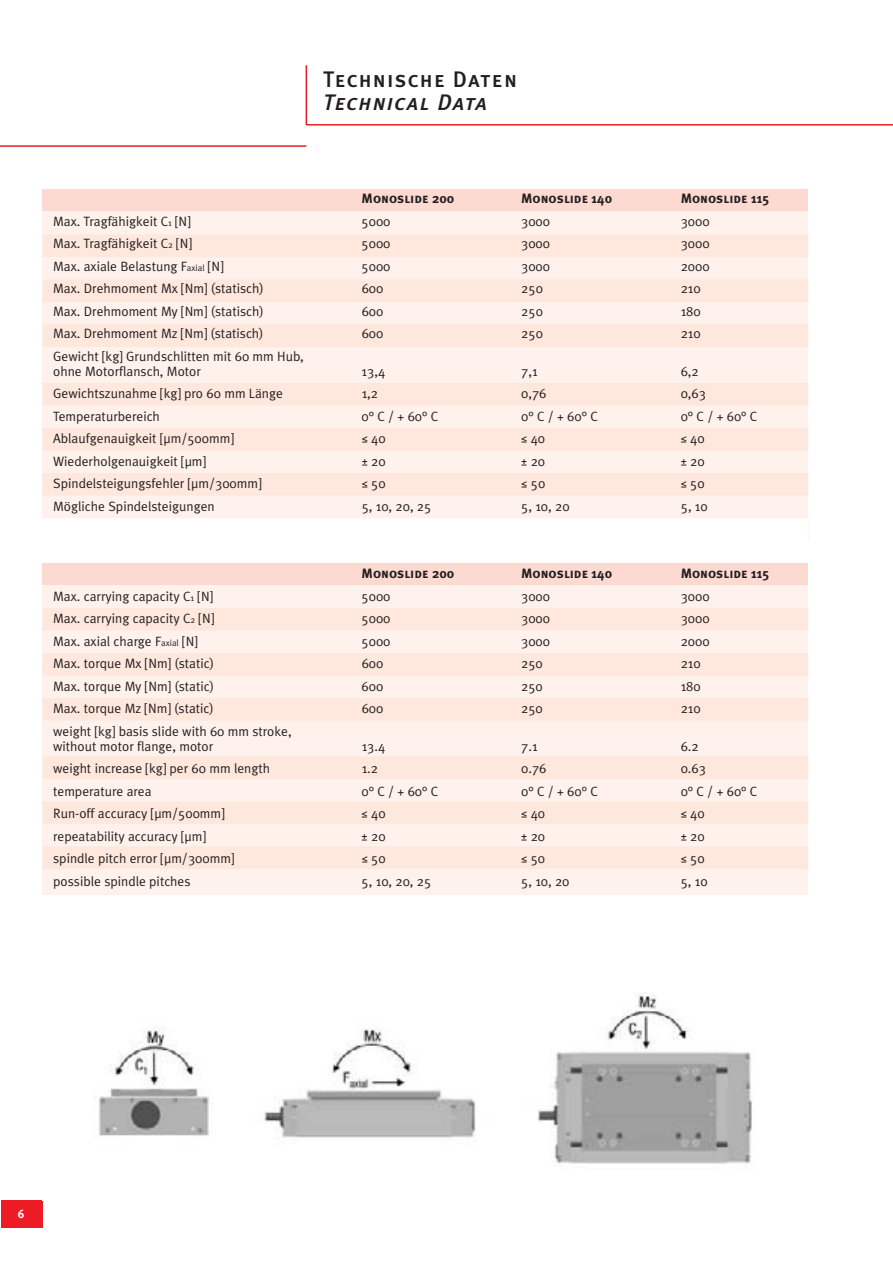
<style>
.page{position:relative;width:893px;height:1263px;background:#fff}
.page>*{position:absolute;margin:0;border:0;box-sizing:border-box;transform-origin:0 0}
.t1{font:22.5px "Meta Plus Medium Caps";letter-spacing:.055em;color:#231f20}
.t2{font:italic 22.5px "Meta Plus Medium Caps";letter-spacing:.055em;color:#231f20}
.t3{font:13.5px/15px "Meta Plus Normal";color:#231f20}
.t4{font:13.5px "Meta Plus Bold Caps";color:#231f20}
.t5{font:700 12px "Meta Plus";color:#fff}
.s1{font-family:"Meta Plus";font-weight:700}
.s2{font-size:9px}
</style>
<div class="page">
<div style="left:1px;top:1201px;width:42px;height:27px;background:#ed1c24"></div>
<div style="left:43px;top:193px;width:765px;height:701px;background:#fff1eb"></div>
<div style="left:43px;top:235px;width:765px;height:22px;background:#fee7dc"></div>
<div style="left:43px;top:280px;width:765px;height:22px;background:#fee7dc"></div>
<div style="left:43px;top:325px;width:765px;height:22px;background:#fee7dc"></div>
<div style="left:43px;top:383px;width:765px;height:23px;background:#fee7dc"></div>
<div style="left:43px;top:428px;width:765px;height:23px;background:#fee7dc"></div>
<div style="left:43px;top:473px;width:765px;height:23px;background:#fee7dc"></div>
<div style="left:43px;top:608px;width:765px;height:23px;background:#fee7dc"></div>
<div style="left:43px;top:653px;width:765px;height:23px;background:#fee7dc"></div>
<div style="left:43px;top:698px;width:765px;height:23px;background:#fee7dc"></div>
<div style="left:43px;top:757px;width:765px;height:22px;background:#fee7dc"></div>
<div style="left:43px;top:802px;width:765px;height:22px;background:#fee7dc"></div>
<div style="left:43px;top:847px;width:765px;height:22px;background:#fee7dc"></div>
<div style="left:43px;top:190px;width:765px;height:21px;background:#fcd9d1"></div>
<div style="left:43px;top:518px;width:765px;height:47px;background:#fff"></div>
<hr style="left:1px;top:145px;width:305px;height:2px;background:#ed1c24">
<hr style="left:306px;top:124px;width:586px;height:2px;background:#ed1c24">
<hr style="left:305px;top:65px;width:2px;height:60px;background:#ed1c24">
<img style="left:95px;top:992px;width:657px;height:172px">
<div style="left:43px;top:564px;width:765px;height:21px;background:#fcd9d1"></div>
<h1 class="t1" style="left:323px;top:66px;width:195px">Technische Daten</h1>
<h1 class="t2" style="left:323px;top:89px;width:165px">Technical Data</h1>
<p class="t4" style="left:361px;top:191px;width:94px">Monoslide <span class="s1">200</span></p>
<p class="t4" style="left:521px;top:191px;width:92px">Monoslide <span class="s1">140</span></p>
<p class="t4" style="left:680px;top:191px;width:90px">Monoslide <span class="s1">115</span></p>
<p class="t3" style="left:53px;top:215px;width:139px">Max. Tragfähigkeit C<span class="s2">1</span> [N]</p>
<p class="t3" style="left:361px;top:215px;width:30px">5000</p>
<p class="t3" style="left:521px;top:215px;width:30px">3000</p>
<p class="t3" style="left:680px;top:215px;width:30px">3000</p>
<p class="t3" style="left:53px;top:237px;width:140px">Max. Tragfähigkeit C<span class="s2">2</span> [N]</p>
<p class="t3" style="left:361px;top:237px;width:30px">5000</p>
<p class="t3" style="left:521px;top:237px;width:30px">3000</p>
<p class="t3" style="left:680px;top:237px;width:30px">3000</p>
<p class="t3" style="left:53px;top:260px;width:172px">Max. axiale Belastung F<span class="s2">axial</span> [N]</p>
<p class="t3" style="left:361px;top:260px;width:30px">5000</p>
<p class="t3" style="left:521px;top:260px;width:30px">3000</p>
<p class="t3" style="left:680px;top:260px;width:30px">2000</p>
<p class="t3" style="left:53px;top:282px;width:212px">Max. Drehmoment Mx [Nm] (statisch)</p>
<p class="t3" style="left:361px;top:282px;width:23px">600</p>
<p class="t3" style="left:521px;top:282px;width:23px">250</p>
<p class="t3" style="left:680px;top:282px;width:21px">210</p>
<p class="t3" style="left:53px;top:305px;width:212px">Max. Drehmoment My [Nm] (statisch)</p>
<p class="t3" style="left:361px;top:305px;width:23px">600</p>
<p class="t3" style="left:521px;top:305px;width:23px">250</p>
<p class="t3" style="left:680px;top:305px;width:21px">180</p>
<p class="t3" style="left:53px;top:327px;width:212px">Max. Drehmoment Mz [Nm] (statisch)</p>
<p class="t3" style="left:361px;top:327px;width:23px">600</p>
<p class="t3" style="left:521px;top:327px;width:23px">250</p>
<p class="t3" style="left:680px;top:327px;width:21px">210</p>
<p class="t3" style="left:53px;top:350px;width:252px">Gewicht [kg] Grundschlitten mit 60 mm Hub, ohne Motorflansch, Motor</p>
<p class="t3" style="left:361px;top:365px;width:25px">13,4</p>
<p class="t3" style="left:521px;top:365px;width:18px">7,1</p>
<p class="t3" style="left:680px;top:365px;width:20px">6,2</p>
<p class="t3" style="left:53px;top:387px;width:231px">Gewichtszunahme [kg] pro 60 mm Länge</p>
<p class="t3" style="left:361px;top:387px;width:18px">1,2</p>
<p class="t3" style="left:521px;top:387px;width:27px">0,76</p>
<p class="t3" style="left:680px;top:387px;width:27px">0,63</p>
<p class="t3" style="left:53px;top:410px;width:108px">Temperaturbereich</p>
<p class="t3" style="left:361px;top:410px;width:78px">0° C / + 60° C</p>
<p class="t3" style="left:521px;top:410px;width:78px">0° C / + 60° C</p>
<p class="t3" style="left:680px;top:410px;width:78px">0° C / + 60° C</p>
<p class="t3" style="left:53px;top:432px;width:182px">Ablaufgenauigkeit [µm/500mm]</p>
<p class="t3" style="left:361px;top:432px;width:25px">≤ 40</p>
<p class="t3" style="left:521px;top:432px;width:25px">≤ 40</p>
<p class="t3" style="left:680px;top:432px;width:25px">≤ 40</p>
<p class="t3" style="left:53px;top:455px;width:154px">Wiederholgenauigkeit [µm]</p>
<p class="t3" style="left:361px;top:455px;width:25px">± 20</p>
<p class="t3" style="left:521px;top:455px;width:25px">± 20</p>
<p class="t3" style="left:680px;top:455px;width:25px">± 20</p>
<p class="t3" style="left:53px;top:477px;width:210px">Spindelsteigungsfehler [µm/300mm]</p>
<p class="t3" style="left:361px;top:477px;width:25px">≤ 50</p>
<p class="t3" style="left:521px;top:477px;width:25px">≤ 50</p>
<p class="t3" style="left:680px;top:477px;width:25px">≤ 50</p>
<p class="t3" style="left:53px;top:500px;width:163px">Mögliche Spindelsteigungen</p>
<p class="t3" style="left:361px;top:500px;width:71px">5, 10, 20, 25</p>
<p class="t3" style="left:521px;top:500px;width:50px">5, 10, 20</p>
<p class="t3" style="left:680px;top:500px;width:28px">5, 10</p>
<p class="t4" style="left:361px;top:566px;width:94px">Monoslide <span class="s1">200</span></p>
<p class="t4" style="left:521px;top:566px;width:92px">Monoslide <span class="s1">140</span></p>
<p class="t4" style="left:680px;top:566px;width:90px">Monoslide <span class="s1">115</span></p>
<p class="t3" style="left:53px;top:590px;width:161px">Max. carrying capacity C<span class="s2">1</span> [N]</p>
<p class="t3" style="left:361px;top:590px;width:30px">5000</p>
<p class="t3" style="left:521px;top:590px;width:30px">3000</p>
<p class="t3" style="left:680px;top:590px;width:30px">3000</p>
<p class="t3" style="left:53px;top:612px;width:163px">Max. carrying capacity C<span class="s2">2</span> [N]</p>
<p class="t3" style="left:361px;top:612px;width:30px">5000</p>
<p class="t3" style="left:521px;top:612px;width:30px">3000</p>
<p class="t3" style="left:680px;top:612px;width:30px">3000</p>
<p class="t3" style="left:53px;top:635px;width:146px">Max. axial charge F<span class="s2">axial</span> [N]</p>
<p class="t3" style="left:361px;top:635px;width:30px">5000</p>
<p class="t3" style="left:521px;top:635px;width:30px">3000</p>
<p class="t3" style="left:680px;top:635px;width:30px">2000</p>
<p class="t3" style="left:53px;top:657px;width:162px">Max. torque Mx [Nm] (static)</p>
<p class="t3" style="left:361px;top:657px;width:23px">600</p>
<p class="t3" style="left:521px;top:657px;width:23px">250</p>
<p class="t3" style="left:680px;top:657px;width:21px">210</p>
<p class="t3" style="left:53px;top:680px;width:162px">Max. torque My [Nm] (static)</p>
<p class="t3" style="left:361px;top:680px;width:23px">600</p>
<p class="t3" style="left:521px;top:680px;width:23px">250</p>
<p class="t3" style="left:680px;top:680px;width:21px">180</p>
<p class="t3" style="left:53px;top:702px;width:162px">Max. torque Mz [Nm] (static)</p>
<p class="t3" style="left:361px;top:702px;width:23px">600</p>
<p class="t3" style="left:521px;top:702px;width:23px">250</p>
<p class="t3" style="left:680px;top:702px;width:21px">210</p>
<p class="t3" style="left:53px;top:725px;width:240px">weight [kg] basis slide with 60 mm stroke, without motor flange, motor</p>
<p class="t3" style="left:361px;top:740px;width:25px">13.4</p>
<p class="t3" style="left:521px;top:740px;width:18px">7.1</p>
<p class="t3" style="left:680px;top:740px;width:20px">6.2</p>
<p class="t3" style="left:53px;top:762px;width:218px">weight increase [kg] per 60 mm length</p>
<p class="t3" style="left:361px;top:762px;width:18px">1.2</p>
<p class="t3" style="left:521px;top:762px;width:27px">0.76</p>
<p class="t3" style="left:680px;top:762px;width:27px">0.63</p>
<p class="t3" style="left:53px;top:785px;width:100px">temperature area</p>
<p class="t3" style="left:361px;top:785px;width:78px">0° C / + 60° C</p>
<p class="t3" style="left:521px;top:785px;width:78px">0° C / + 60° C</p>
<p class="t3" style="left:680px;top:785px;width:78px">0° C / + 60° C</p>
<p class="t3" style="left:53px;top:807px;width:173px">Run-off accuracy [µm/500mm]</p>
<p class="t3" style="left:361px;top:807px;width:25px">≤ 40</p>
<p class="t3" style="left:521px;top:807px;width:25px">≤ 40</p>
<p class="t3" style="left:680px;top:807px;width:25px">≤ 40</p>
<p class="t3" style="left:53px;top:830px;width:154px">repeatability accuracy [µm]</p>
<p class="t3" style="left:361px;top:830px;width:25px">± 20</p>
<p class="t3" style="left:521px;top:830px;width:25px">± 20</p>
<p class="t3" style="left:680px;top:830px;width:25px">± 20</p>
<p class="t3" style="left:53px;top:852px;width:183px">spindle pitch error [µm/300mm]</p>
<p class="t3" style="left:361px;top:852px;width:25px">≤ 50</p>
<p class="t3" style="left:521px;top:852px;width:25px">≤ 50</p>
<p class="t3" style="left:680px;top:852px;width:25px">≤ 50</p>
<p class="t3" style="left:53px;top:875px;width:139px">possible spindle pitches</p>
<p class="t3" style="left:361px;top:875px;width:71px">5, 10, 20, 25</p>
<p class="t3" style="left:521px;top:875px;width:50px">5, 10, 20</p>
<p class="t3" style="left:680px;top:875px;width:28px">5, 10</p>
<p class="t5" style="left:18px;top:1209px;width:8px">6</p>
</div>
